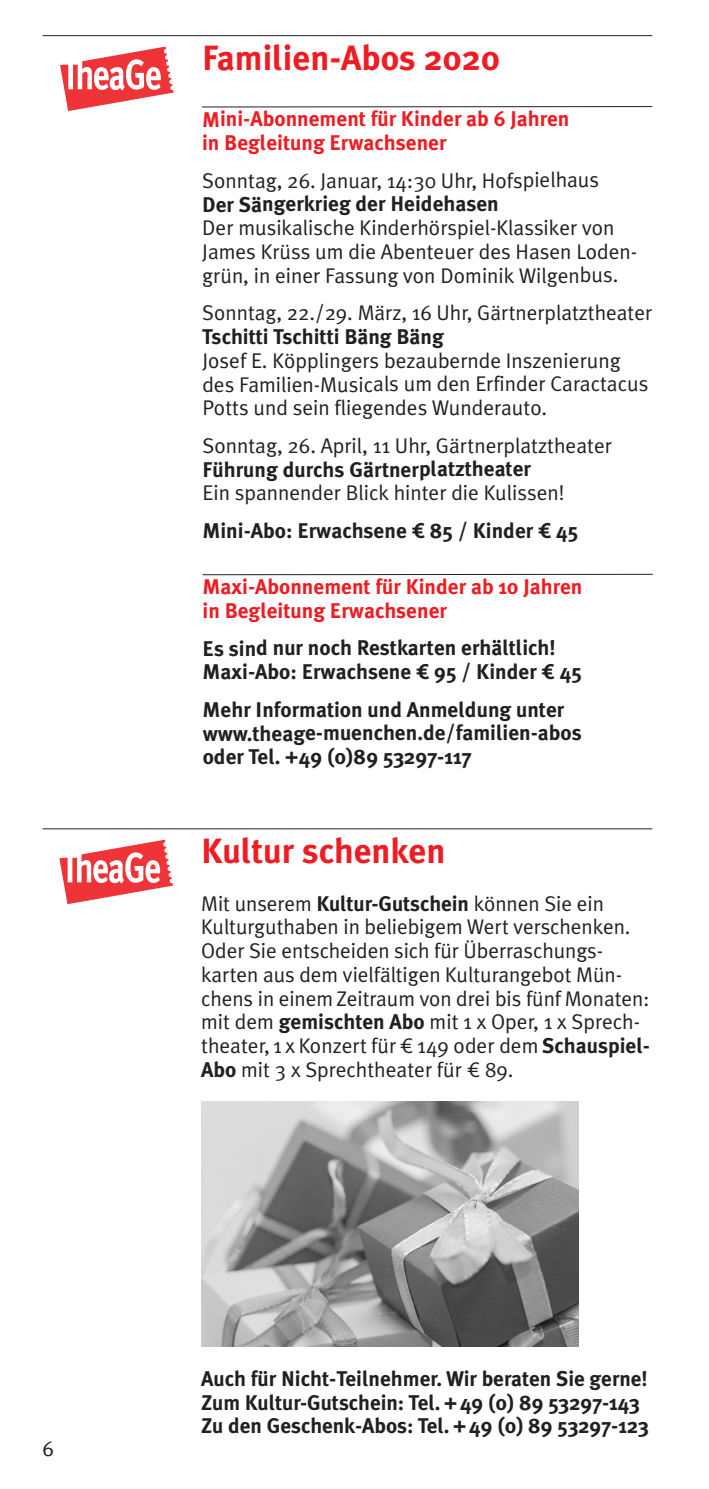
<style>
.page{position:relative;width:709px;height:1489px;background:#fff}
.page>*{position:absolute;margin:0;border:0;box-sizing:border-box;transform-origin:0 0}
.t1{font:700 35px "Meta Plus";color:#ee1d23}
.t2{font:21.25px/23.8px "Meta Plus Normal";color:#231f20}
.t3{font:700 21.25px/23.8px "Meta Plus";color:#231f20}
.t4{font:700 21.25px/23.8px "Meta Plus";color:#ee1d23}
.s1{font-family:"Meta Euro";font-weight:400}
.s2{font-family:"Meta Plus";font-weight:700}
.s3{font-family:"Meta Euro"}
</style>
<div class="page">
<svg style="left:59px;top:839px;width:114px;height:65px"></svg>
<hr style="left:43px;top:828px;width:609px;height:1px;background:#231f20">
<img style="left:202px;top:1101px;width:376px;height:245px">
<hr style="left:202px;top:106px;width:450px;height:1px;background:#231f20">
<hr style="left:202px;top:574px;width:450px;height:1px;background:#231f20">
<svg style="left:60px;top:47px;width:114px;height:64px"></svg>
<hr style="left:43px;top:35px;width:609px;height:1px;background:#231f20">
<p class="t2" style="left:43px;top:1436px;width:13px">6</p>
<h1 class="t1" style="left:202px;top:38px;width:299px">Familien-Abos 2020</h1>
<p class="t4" style="left:202px;top:107px;width:369px">Mini-Abonnement für Kinder ab 6 Jahren in Begleitung Erwachsener</p>
<p class="t2" style="left:202px;top:168px;width:398px">Sonntag, 26. Januar, 14:30 Uhr, Hofspielhaus</p>
<p class="t3" style="left:202px;top:192px;width:298px">Der Sängerkrieg der Heidehasen</p>
<p class="t2" style="left:202px;top:216px;width:436px">Der musikalische Kinderhörspiel-Klassiker von<br>James Krüss um die Abenteuer des Hasen Loden&shy;grün, in einer Fassung von Dominik Wilgenbus.</p>
<p class="t2" style="left:202px;top:301px;width:451px">Sonntag, 22./29. März, 16 Uhr, Gärtnerplatztheater</p>
<p class="t3" style="left:202px;top:325px;width:243px">Tschitti Tschitti Bäng Bäng</p>
<p class="t2" style="left:202px;top:348px;width:447px">Josef E. Köpplingers bezaubernde Inszenierung des Familien-Musicals um den Erfinder Caractacus<br>Potts und sein fliegendes Wunderauto.</p>
<p class="t2" style="left:202px;top:433px;width:411px">Sonntag, 26. April, 11 Uhr, Gärtnerplatztheater</p>
<p class="t3" style="left:202px;top:457px;width:330px">Führung durchs Gärtnerplatztheater</p>
<p class="t2" style="left:202px;top:481px;width:363px">Ein spannender Blick hinter die Kulissen!</p>
<p class="t3" style="left:202px;top:518px;width:377px">Mini-Abo: Erwachsene <span class="s1">7</span> 85 / Kinder <span class="s1">7</span> 45</p>
<p class="t4" style="left:202px;top:575px;width:381px">Maxi-Abonnement für Kinder ab 10 Jahren in Begleitung Erwachsener</p>
<p class="t3" style="left:203px;top:636px;width:381px">Es sind nur noch Restkarten erhältlich!<br>Maxi-Abo: Erwachsene <span class="s1">7</span> 95 / Kinder <span class="s1">7</span> 45</p>
<p class="t3" style="left:203px;top:697px;width:381px">Mehr Information und Anmeldung unter www.theage-muenchen.de/familien-abos oder Tel. +49 (0)89 53297-117</p>
<h1 class="t1" style="left:201px;top:830px;width:246px">Kultur schenken</h1>
<p class="t2" style="left:201px;top:891px;width:450px">Mit unserem <span class="s2">Kultur-Gutschein</span> können Sie ein Kulturguthaben in beliebigem Wert verschenken.<br>Oder Sie entscheiden sich für Überraschungs&shy;karten aus dem vielfältigen Kulturangebot Mün&shy;chens in einem Zeitraum von drei bis fünf Monaten: mit dem <span class="s2">gemischten Abo</span> mit 1 x Oper, 1 x Sprech&shy;theater, 1 x Konzert für <span class="s3">1</span> 149 oder dem <span class="s2">Schauspiel-Abo</span> mit 3 x Sprechtheater für <span class="s3">1</span> 89.</p>
<p class="t3" style="left:201px;top:1366px;width:449px">Auch für Nicht-Teilnehmer. Wir beraten Sie gerne!<br>Zum Kultur-Gutschein: Tel. +49 (0) 89 53297-143<br>Zu den Geschenk-Abos: Tel. +49 (0) 89 53297-123</p>
</div>
